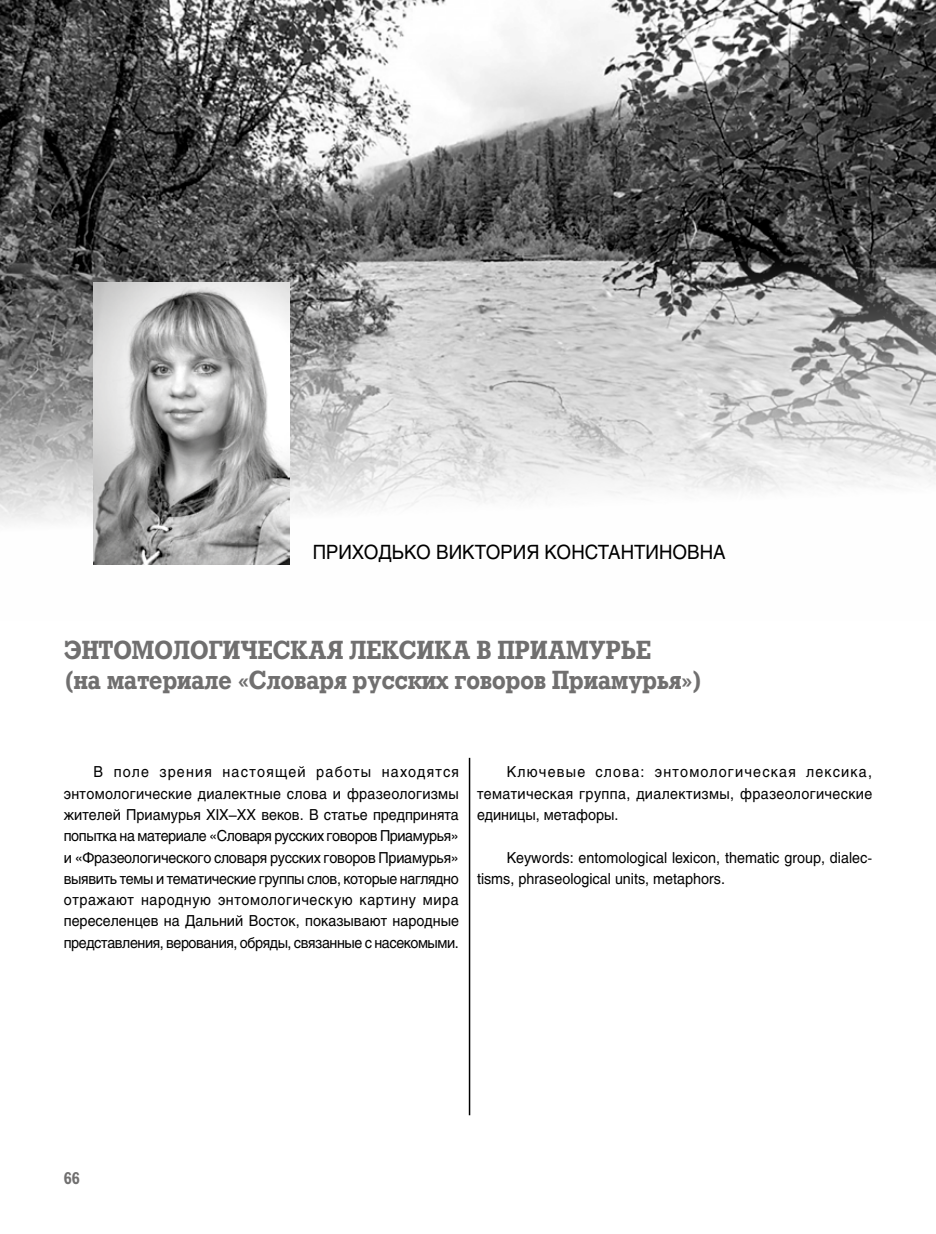
<style>
.page{position:relative;width:936px;height:1234px;background:#fff}
.page>*{position:absolute;margin:0;border:0;box-sizing:border-box;transform-origin:0 0}
.t1{font:700 25.5px/30.6px "Rodeo C";color:#706f6f;scale:.9 1}
.t2{font:19.5px "Helios C";color:#000;scale:.95 1}
.t3{font:700 16.5px "Rodeo C";color:#706f6f;scale:.9 1}
.t4{font:15px/21.3px "Helios C";color:#000;text-align:justify;scale:.95 1}
</style>
<div class="page">
<img style="left:0;top:0;width:935px;height:565px">
<img style="left:94px;top:282px;width:195px;height:282px">
<hr style="left:469px;top:757px;width:1px;height:357px;background:#000">
<h2 class="t2" style="left:313px;top:540px;width:436px">ПРИХОДЬКО ВИКТОРИЯ КОНСТАНТИНОВНА</h2>
<h1 class="t1" style="left:64px;top:634px;width:711px">ЭНТОМОЛОГИЧЕСКАЯ ЛЕКСИКА В ПРИАМУРЬЕ<br>(на материале «Словаря русских говоров Приамурья»)</h1>
<p class="t4" style="left:64px;top:761px;width:417px;text-indent:30px">В поле зрения настоящей работы находятся энтомологические диалектные слова и фразеологизмы жителей Приамурья XIX–XX веков. В статье предпринята попытка на материале «Словаря русских говоров Приамурья» и «Фразеологического словаря русских говоров Приамурья» выявить темы и тематические группы слов, которые наглядно отражают народную энтомологическую картину мира переселенцев на Дальний Восток, показывают народные представления, верования, обряды, связанные с насекомыми.</p>
<p class="t4" style="left:477px;top:761px;width:417px;text-indent:30px">Ключевые слова: энтомологическая лексика, тематическая группа, диалектизмы, фразеологические единицы, метафоры.</p>
<p class="t4" style="left:477px;top:846px;width:417px;text-indent:30px">Keywords: entomological lexicon, thematic group, dialec&shy;tisms, phraseological units, metaphors.</p>
<p class="t3" style="left:64px;top:1167px;width:19px">66</p>
</div>
